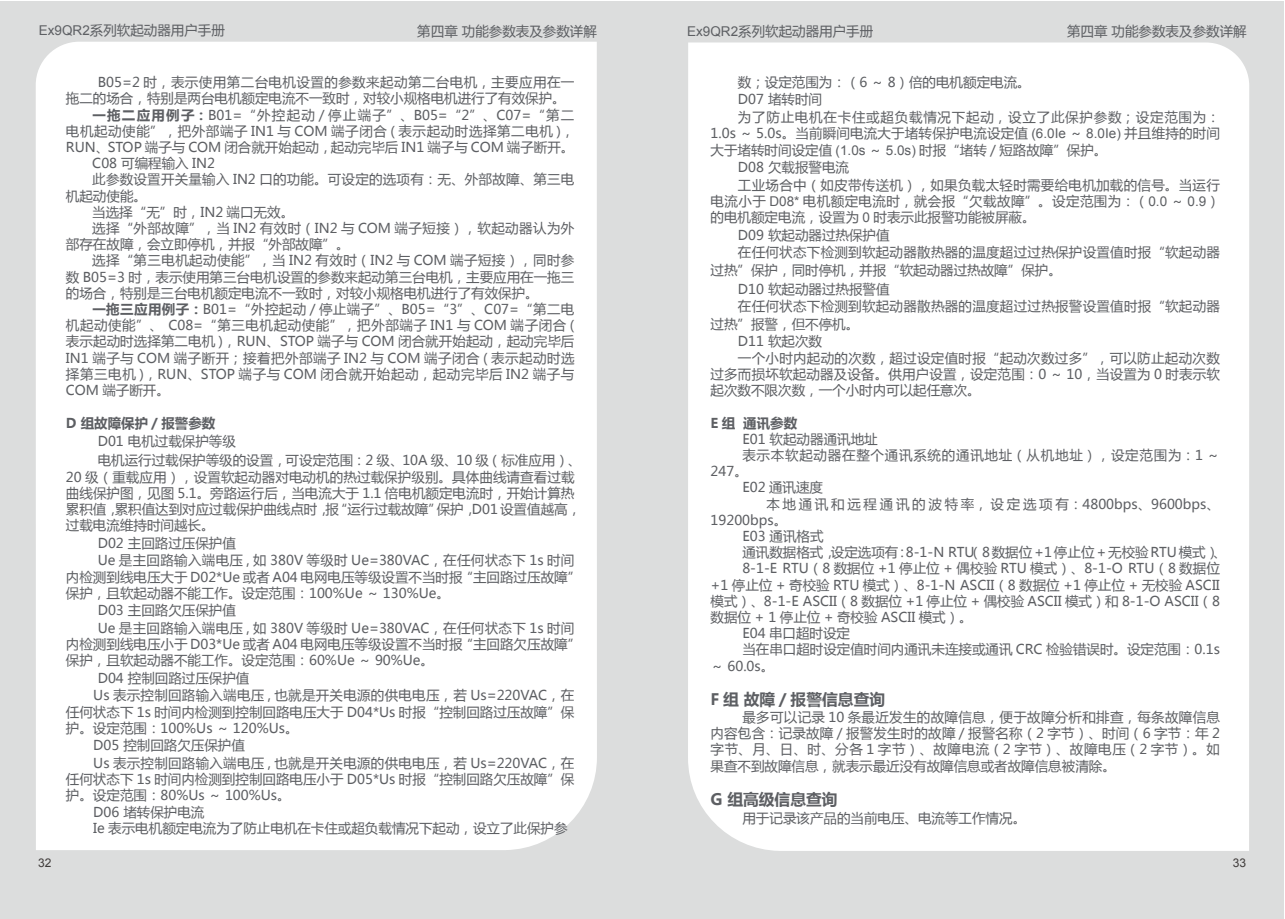
<style>
.page{position:relative;width:1285px;height:919px;background:#fff}
.page>*{position:absolute;margin:0;border:0;box-sizing:border-box;transform-origin:0 0}
.t1{font:700 15.75px "Microsoft Ya Hei";color:#5d5f63}
.t2{font:13.5px/16.2px "Microsoft Ya Hei";color:#5d5f63;text-align:justify}
.t3{font:13.5px "Microsoft Ya Hei";letter-spacing:.02em;color:#5d5f63}
.t4{font:13.5px "Microsoft Ya Hei";letter-spacing:.03em;color:#5d5f63}
.t5{font:13.5px/17.5px "Microsoft Ya Hei";letter-spacing:.055em;color:#5d5f63}
.t6{font:13.5px "Microsoft Ya Hei";letter-spacing:.025em;color:#5d5f63}
.t7{font:13.5px "Microsoft Ya Hei";letter-spacing:.045em;color:#5d5f63}
.t8{font:13.5px "Microsoft Ya Hei";letter-spacing:.095em;color:#5d5f63}
.t9{font:13.5px "Microsoft Ya Hei";letter-spacing:.04em;color:#5d5f63}
.t10{font:13.5px "Microsoft Ya Hei";letter-spacing:.035em;color:#5d5f63}
.t11{font:13.5px "Microsoft Ya Hei";letter-spacing:.2em;color:#5d5f63}
.t12{font:700 13.5px "Microsoft Ya Hei";color:#5d5f63}
.t13{font:12px "Arial";color:#3f3b3a}
.s1{font-family:"Arial"}
.s2{font-weight:700}
</style>
<div class="page">
<div style="left:1px;top:1px;width:1283px;height:917px;background:#dcdddd"></div>
<div style="left:36px;top:42px;width:561px;height:808px;background:#fff"></div>
<div style="left:688px;top:42px;width:560px;height:808px;background:#fff"></div>
<p class="t2" style="left:39px;top:22px;width:188px"><span class="s1">Ex9QR2</span>系列软起动器用户手册</p>
<p class="t2" style="left:687px;top:22px;width:188px"><span class="s1">Ex9QR2</span>系列软起动器用户手册</p>
<p class="t4" style="left:98px;top:73px;width:478px">B05=2 时，表示使用第二台电机设置的参数来起动第二台电机，主要应用在一</p>
<p class="t2" style="left:66px;top:90px;width:501px">拖二的场合，特别是两台电机额定电流不一致时，对较小规格电机进行了有效保护。</p>
<p class="t8" style="left:92px;top:105px;width:483px"><span class="s2">一拖二应用例子：</span>B01=“外控起动 / 停止端子”、B05=“2”、C07=“第二</p>
<p class="t7" style="left:66px;top:122px;width:510px">电机起动使能”，把外部端子 IN1 与 COM 端子闭合 ( 表示起动时选择第二电机 )，</p>
<p class="t2" style="left:66px;top:138px;width:510px">RUN、STOP 端子与 COM 闭合就开始起动，起动完毕后 IN1 端子与 COM 端子断开。</p>
<p class="t2" style="left:92px;top:155px;width:124px">C08 可编程输入 IN2</p>
<p class="t3" style="left:92px;top:170px;width:483px">此参数设置开关量输入 IN2 口的功能。可设定的选项有：无、外部故障、第三电</p>
<p class="t2" style="left:66px;top:187px;width:82px">机起动使能。</p>
<p class="t2" style="left:92px;top:203px;width:203px">当选择“无”时，IN2 端口无效。</p>
<p class="t4" style="left:92px;top:219px;width:483px">选择“外部故障”，当 IN2 有效时（IN2 与 COM 端子短接），软起动器认为外</p>
<p class="t2" style="left:66px;top:236px;width:285px">部存在故障，会立即停机，并报“外部故障”。</p>
<p class="t4" style="left:92px;top:251px;width:483px">选择“第三电机起动使能”，当 IN2 有效时（IN2 与 COM 端子短接），同时参</p>
<p class="t2" style="left:66px;top:268px;width:509px">数 B05=3 时，表示使用第三台电机设置的参数来起动第三台电机，主要应用在一拖三</p>
<p class="t2" style="left:66px;top:284px;width:474px">的场合，特别是三台电机额定电流不一致时，对较小规格电机进行了有效保护。</p>
<p class="t4" style="left:92px;top:300px;width:483px"><span class="s2">一拖三应用例子：</span>B01=“外控起动 / 停止端子”、B05=“3”、C07=“第二电</p>
<p class="t9" style="left:66px;top:316px;width:510px">机起动使能”、 C08=“第三电机起动使能”，把外部端子 IN1 与 COM 端子闭合 (</p>
<p class="t2" style="left:66px;top:333px;width:510px">表示起动时选择第二电机 )，RUN、STOP 端子与 COM 闭合就开始起动，起动完毕后</p>
<p class="t10" style="left:66px;top:348px;width:510px">IN1 端子与 COM 端子断开；接着把外部端子 IN2 与 COM 端子闭合 ( 表示起动时选</p>
<p class="t7" style="left:66px;top:365px;width:510px">择第三电机 )，RUN、STOP 端子与 COM 闭合就开始起动，起动完毕后 IN2 端子与</p>
<p class="t2" style="left:66px;top:381px;width:105px">COM 端子断开。</p>
<p class="t12" style="left:66px;top:413px;width:151px">D 组故障保护 / 报警参数</p>
<p class="t2" style="left:98px;top:431px;width:485px;line-height:19.4px">D01 电机过载保护等级<br>电机运行过载保护等级的设置，可设定范围：2 级、10A 级、10 级（标准应用）、</p>
<p class="t2" style="left:66px;top:468px;width:510px">20 级（重载应用），设置软起动器对电动机的热过载保护级别。具体曲线请查看过载</p>
<p class="t2" style="left:66px;top:484px;width:510px">曲线保护图，见图 5.1。旁路运行后，当电流大于 1.1 倍电机额定电流时，开始计算热</p>
<p class="t2" style="left:66px;top:500px;width:516px">累积值，累积值达到对应过载保护曲线点时，报“运行过载故障”保护，D01 设置值越高，</p>
<p class="t2" style="left:66px;top:516px;width:150px">过载电流维持时间越长。</p>
<p class="t2" style="left:98px;top:534px;width:140px">D02 主回路过压保护值</p>
<p class="t6" style="left:98px;top:551px;width:478px">Ue 是主回路输入端电压 , 如 380V 等级时 Ue=380VAC，在任何状态下 1s 时间</p>
<p class="t2" style="left:66px;top:568px;width:516px">内检测到线电压大于 D02*Ue 或者 A04 电网电压等级设置不当时报“主回路过压故障”</p>
<p class="t2" style="left:66px;top:584px;width:385px">保护，且软起动器不能工作。设定范围：100%Ue ～ 130%Ue。</p>
<p class="t2" style="left:98px;top:601px;width:140px">D03 主回路欠压保护值</p>
<p class="t6" style="left:98px;top:618px;width:478px">Ue 是主回路输入端电压 , 如 380V 等级时 Ue=380VAC，在任何状态下 1s 时间</p>
<p class="t2" style="left:66px;top:635px;width:516px">内检测到线电压小于 D03*Ue 或者 A04 电网电压等级设置不当时报“主回路欠压故障”</p>
<p class="t2" style="left:66px;top:651px;width:369px">保护，且软起动器不能工作。设定范围：60%Ue ～ 90%Ue。</p>
<p class="t2" style="left:98px;top:669px;width:153px">D04 控制回路过压保护值</p>
<p class="t3" style="left:93px;top:686px;width:482px">Us 表示控制回路输入端电压 , 也就是开关电源的供电电压，若 Us=220VAC，在</p>
<p class="t2" style="left:66px;top:703px;width:510px">任何状态下 1s 时间内检测到控制回路电压大于 D04*Us 时报“控制回路过压故障”保</p>
<p class="t2" style="left:66px;top:719px;width:234px">护。设定范围：100%Us ～ 120%Us。</p>
<p class="t2" style="left:93px;top:736px;width:153px">D05 控制回路欠压保护值</p>
<p class="t3" style="left:93px;top:753px;width:482px">Us 表示控制回路输入端电压 , 也就是开关电源的供电电压，若 Us=220VAC，在</p>
<p class="t2" style="left:66px;top:770px;width:510px">任何状态下 1s 时间内检测到控制回路电压小于 D05*Us 时报“控制回路欠压故障”保</p>
<p class="t2" style="left:66px;top:786px;width:226px">护。设定范围：80%Us ～ 100%Us。</p>
<p class="t2" style="left:93px;top:803px;width:113px">D06 堵转保护电流</p>
<p class="t2" style="left:93px;top:819px;width:476px">Ie 表示电机额定电流为了防止电机在卡住或超负载情况下起动，设立了此保护参</p>
<p class="t2" style="left:417px;top:22px;width:181px">第四章 功能参数表及参数详解</p>
<p class="t2" style="left:1066px;top:22px;width:181px">第四章 功能参数表及参数详解</p>
<p class="t5" style="left:737px;top:73px;width:483px">数；设定范围为：（6 ～ 8）倍的电机额定电流。<br>D07 堵转时间<br>为了防止电机在卡住或超负载情况下起动，设立了此保护参数；设定范围为：</p>
<p class="t2" style="left:710px;top:125px;width:511px">1.0s ～ 5.0s。当前瞬间电流大于堵转保护电流设定值 <span class="s1">(6.0Ie</span> ～ <span class="s1">8.0Ie)</span> 并且维持的时间</p>
<p class="t2" style="left:710px;top:141px;width:398px">大于堵转时间设定值 <span class="s1">(1.0s</span> ～ <span class="s1">5.0s)</span> 时报“堵转 / 短路故障”保护。</p>
<p class="t2" style="left:737px;top:158px;width:113px">D08 欠载报警电流</p>
<p class="t3" style="left:737px;top:176px;width:483px">工业场合中（如皮带传送机），如果负载太轻时需要给电机加载的信号。当运行</p>
<p class="t4" style="left:710px;top:192px;width:510px">电流小于 <span class="s1">D08*</span> 电机额定电流时，就会报“欠载故障”。设定范围为：（<span class="s1">0.0</span> ～ <span class="s1">0.9</span>）</p>
<p class="t2" style="left:710px;top:209px;width:326px">的电机额定电流，设置为 <span class="s1">0</span> 时表示此报警功能被屏蔽。</p>
<p class="t2" style="left:737px;top:226px;width:153px">D09 软起动器过热保护值</p>
<p class="t3" style="left:737px;top:243px;width:483px">在任何状态下检测到软起动器散热器的温度超过过热保护设置值时报“软起动器</p>
<p class="t2" style="left:710px;top:261px;width:352px">过热”保护，同时停机，并报“软起动器过热故障”保护。</p>
<p class="t2" style="left:737px;top:280px;width:153px">D10 软起动器过热报警值</p>
<p class="t3" style="left:737px;top:297px;width:483px">在任何状态下检测到软起动器散热器的温度超过过热报警设置值时报“软起动器</p>
<p class="t2" style="left:710px;top:315px;width:150px">过热”报警，但不停机。</p>
<p class="t2" style="left:737px;top:333px;width:86px">D11 软起次数</p>
<p class="t2" style="left:710px;top:349px;width:511px;text-indent:27px">一个小时内起动的次数，超过设定值时报“起动次数过多”，可以防止起动次数过多而损坏软起动器及设备。供用户设置，设定范围：0 ～ 10，当设置为 0 时表示软起次数不限次数，一个小时内可以起任意次。</p>
<p class="t12" style="left:710px;top:413px;width:88px">E 组 通讯参数</p>
<p class="t2" style="left:742px;top:430px;width:137px">E01 软起动器通讯地址</p>
<p class="t5" style="left:742px;top:446px;width:479px">表示本软起动器在整个通讯系统的通讯地址（从机地址），设定范围为：1 ～</p>
<p class="t2" style="left:710px;top:462px;width:39px">247。</p>
<p class="t2" style="left:742px;top:479px;width:82px">E02 通讯速度</p>
<p class="t11" style="left:766px;top:494px;width:455px">本地通讯和远程通讯的波特率，设定选项有：4800bps、9600bps、</p>
<p class="t2" style="left:710px;top:511px;width:78px">19200bps。</p>
<p class="t2" style="left:742px;top:527px;width:83px">E03 通讯格式</p>
<p class="t2" style="left:742px;top:543px;width:485px">通讯数据格式，设定选项有：8-1-N RTU（8数据位+1停止位+无校验RTU模式）、</p>
<p class="t2" style="left:742px;top:560px;width:479px">8-1-E RTU（8 数据位 +1 停止位 + 偶校验 RTU 模式）、8-1-O RTU（8 数据位</p>
<p class="t2" style="left:710px;top:576px;width:510px">+1 停止位 + 奇校验 RTU 模式）、8-1-N ASCII（8 数据位 +1 停止位 + 无校验 ASCII</p>
<p class="t2" style="left:710px;top:592px;width:510px">模式）、8-1-E ASCII（8 数据位 +1 停止位 + 偶校验 ASCII 模式）和 8-1-O ASCII（8</p>
<p class="t2" style="left:710px;top:608px;width:263px">数据位 + 1 停止位 + 奇校验 ASCII 模式）。</p>
<p class="t2" style="left:742px;top:624px;width:109px">E04 串口超时设定</p>
<p class="t2" style="left:742px;top:641px;width:479px">当在串口超时设定值时间内通讯未连接或通讯 CRC 检验错误时。设定范围：0.1s</p>
<p class="t2" style="left:710px;top:657px;width:65px">～ 60.0s。</p>
<p class="t1" style="left:710px;top:688px;width:176px">F 组 故障 / 报警信息查询</p>
<p class="t2" style="left:710px;top:708px;width:511px;text-indent:32px">最多可以记录 10 条最近发生的故障信息，便于故障分析和排查，每条故障信息内容包含：记录故障 / 报警发生时的故障 / 报警名称（2 字节）、时间（6 字节：年 2字节、月、日、时、分各 1 字节）、故障电流（2 字节）、故障电压（2 字节）。如果查不到故障信息，就表示最近没有故障信息或者故障信息被清除。</p>
<p class="t1" style="left:710px;top:788px;width:128px">G 组高级信息查询</p>
<p class="t2" style="left:742px;top:809px;width:285px">用于记录该产品的当前电压、电流等工作情况。</p>
<p class="t13" style="left:38px;top:854px;width:15px">32</p>
<p class="t13" style="left:1232px;top:854px;width:15px">33</p>
</div>
